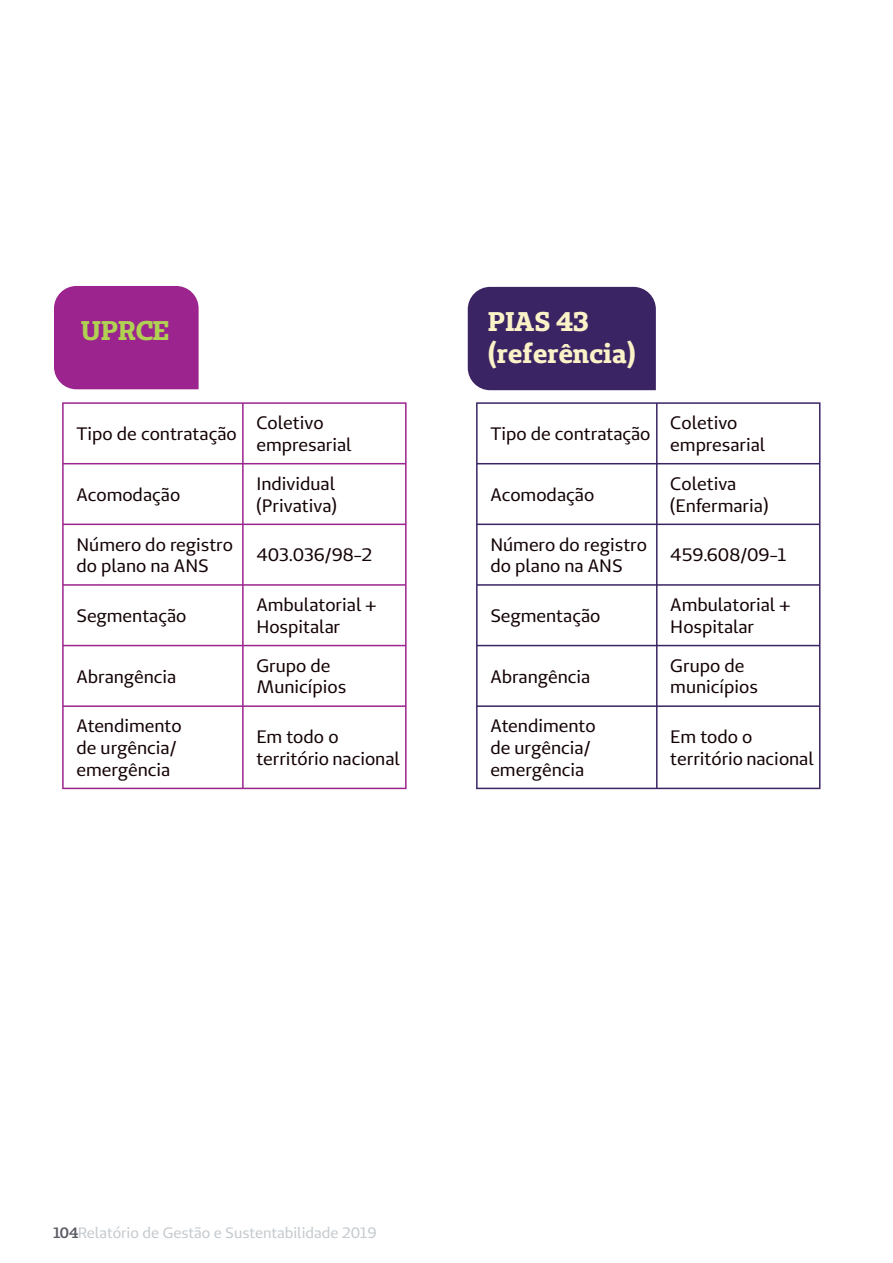
<style>
.page{position:relative;width:893px;height:1263px;background:#fff}
.page>*{position:absolute;margin:0;border:0;box-sizing:border-box;transform-origin:0 0}
.t1{font:700 27px/32.4px "Unimed Slab";color:#fbf2c8}
.t2{font:700 27px "Unimed Slab";letter-spacing:-.005em;color:#b0d152}
.t3{font:18px/21.6px "Unimed Sans";color:#140305}
.t4{font:15px "Unimed Sans";color:#c4cace}
.s1{font-family:"Unimed Slab";font-weight:600;color:#5a5b64}
</style>
<div class="page">
<div style="left:54px;top:286px;width:145px;height:103px;background:#9b248e"></div>
<hr style="left:405px;top:707px;width:2px;height:81px;background:#9b248e">
<hr style="left:243px;top:788px;width:164px;height:1px;background:#9b248e">
<hr style="left:242px;top:404px;width:2px;height:59px;background:#9b248e">
<hr style="left:242px;top:464px;width:2px;height:60px;background:#9b248e">
<hr style="left:242px;top:525px;width:2px;height:59px;background:#9b248e">
<hr style="left:242px;top:586px;width:2px;height:59px;background:#9b248e">
<hr style="left:242px;top:646px;width:2px;height:59px;background:#9b248e">
<hr style="left:62px;top:707px;width:2px;height:81px;background:#9b248e">
<hr style="left:242px;top:707px;width:2px;height:81px;background:#9b248e">
<hr style="left:62px;top:788px;width:181px;height:1px;background:#9b248e">
<hr style="left:62px;top:402px;width:181px;height:2px;background:#9b248e">
<hr style="left:62px;top:404px;width:2px;height:59px;background:#9b248e">
<hr style="left:243px;top:402px;width:164px;height:2px;background:#9b248e">
<hr style="left:405px;top:404px;width:2px;height:59px;background:#9b248e">
<hr style="left:62px;top:463px;width:181px;height:1px;background:#9b248e">
<hr style="left:62px;top:464px;width:2px;height:60px;background:#9b248e">
<hr style="left:243px;top:463px;width:164px;height:1px;background:#9b248e">
<hr style="left:405px;top:464px;width:2px;height:60px;background:#9b248e">
<hr style="left:62px;top:524px;width:181px;height:1px;background:#9b248e">
<hr style="left:62px;top:525px;width:2px;height:59px;background:#9b248e">
<hr style="left:243px;top:524px;width:164px;height:1px;background:#9b248e">
<hr style="left:405px;top:525px;width:2px;height:59px;background:#9b248e">
<hr style="left:62px;top:584px;width:181px;height:2px;background:#9b248e">
<hr style="left:62px;top:586px;width:2px;height:59px;background:#9b248e">
<hr style="left:243px;top:584px;width:164px;height:2px;background:#9b248e">
<hr style="left:405px;top:586px;width:2px;height:59px;background:#9b248e">
<hr style="left:62px;top:645px;width:181px;height:1px;background:#9b248e">
<hr style="left:62px;top:646px;width:2px;height:59px;background:#9b248e">
<hr style="left:243px;top:645px;width:164px;height:1px;background:#9b248e">
<hr style="left:405px;top:646px;width:2px;height:59px;background:#9b248e">
<hr style="left:62px;top:705px;width:181px;height:2px;background:#9b248e">
<hr style="left:243px;top:705px;width:164px;height:2px;background:#9b248e">
<div style="left:468px;top:287px;width:188px;height:103px;background:#3a2463"></div>
<hr style="left:476px;top:402px;width:181px;height:2px;background:#3a2463">
<hr style="left:476px;top:404px;width:2px;height:59px;background:#3a2463">
<hr style="left:657px;top:402px;width:163px;height:2px;background:#3a2463">
<hr style="left:656px;top:404px;width:2px;height:59px;background:#3a2463">
<hr style="left:819px;top:404px;width:1px;height:59px;background:#3a2463">
<hr style="left:656px;top:464px;width:2px;height:60px;background:#3a2463">
<hr style="left:656px;top:525px;width:2px;height:59px;background:#3a2463">
<hr style="left:656px;top:586px;width:2px;height:59px;background:#3a2463">
<hr style="left:656px;top:646px;width:2px;height:59px;background:#3a2463">
<hr style="left:656px;top:707px;width:2px;height:81px;background:#3a2463">
<hr style="left:476px;top:463px;width:181px;height:1px;background:#3a2463">
<hr style="left:476px;top:464px;width:2px;height:60px;background:#3a2463">
<hr style="left:657px;top:463px;width:163px;height:1px;background:#3a2463">
<hr style="left:819px;top:464px;width:1px;height:60px;background:#3a2463">
<hr style="left:476px;top:524px;width:181px;height:1px;background:#3a2463">
<hr style="left:476px;top:525px;width:2px;height:59px;background:#3a2463">
<hr style="left:657px;top:524px;width:163px;height:1px;background:#3a2463">
<hr style="left:819px;top:525px;width:1px;height:59px;background:#3a2463">
<hr style="left:476px;top:584px;width:181px;height:2px;background:#3a2463">
<hr style="left:476px;top:586px;width:2px;height:59px;background:#3a2463">
<hr style="left:657px;top:584px;width:163px;height:2px;background:#3a2463">
<hr style="left:819px;top:586px;width:1px;height:59px;background:#3a2463">
<hr style="left:476px;top:645px;width:181px;height:1px;background:#3a2463">
<hr style="left:476px;top:646px;width:2px;height:59px;background:#3a2463">
<hr style="left:657px;top:645px;width:163px;height:1px;background:#3a2463">
<hr style="left:819px;top:646px;width:1px;height:59px;background:#3a2463">
<hr style="left:476px;top:705px;width:181px;height:2px;background:#3a2463">
<hr style="left:476px;top:707px;width:2px;height:81px;background:#3a2463">
<hr style="left:657px;top:705px;width:163px;height:2px;background:#3a2463">
<hr style="left:819px;top:707px;width:1px;height:81px;background:#3a2463">
<hr style="left:476px;top:788px;width:181px;height:1px;background:#3a2463">
<hr style="left:657px;top:788px;width:163px;height:1px;background:#3a2463">
<h1 class="t2" style="left:81px;top:313px;width:90px">UPRCE</h1>
<p class="t3" style="left:76px;top:423px;width:162px">Tipo de contratação</p>
<p class="t3" style="left:256px;top:412px;width:97px">Coletivo empresarial</p>
<p class="t3" style="left:76px;top:483px;width:105px">Acomodação</p>
<p class="t3" style="left:256px;top:473px;width:82px">Individual (Privativa)</p>
<p class="t3" style="left:76px;top:533px;width:158px">Número do registro do plano na ANS</p>
<p class="t3" style="left:256px;top:544px;width:117px">403.036/98-2</p>
<p class="t3" style="left:76px;top:605px;width:112px">Segmentação</p>
<p class="t3" style="left:256px;top:594px;width:122px">Ambulatorial +<br>Hospitalar</p>
<p class="t3" style="left:76px;top:665px;width:101px">Abrangência</p>
<p class="t3" style="left:256px;top:654px;width:91px">Grupo de<br>Municípios</p>
<p class="t3" style="left:76px;top:715px;width:107px">Atendimento de urgência/ emergência</p>
<p class="t3" style="left:256px;top:726px;width:145px">Em todo o território nacional</p>
<h1 class="t1" style="left:488px;top:304px;width:149px">PIAS 43 (referência)</h1>
<p class="t3" style="left:490px;top:423px;width:161px">Tipo de contratação</p>
<p class="t3" style="left:670px;top:412px;width:97px">Coletivo empresarial</p>
<p class="t3" style="left:490px;top:483px;width:105px">Acomodação</p>
<p class="t3" style="left:670px;top:473px;width:100px">Coletiva (Enfermaria)</p>
<p class="t3" style="left:490px;top:533px;width:158px">Número do registro do plano na ANS</p>
<p class="t3" style="left:670px;top:544px;width:118px">459.608/09-1</p>
<p class="t3" style="left:490px;top:605px;width:112px">Segmentação</p>
<p class="t3" style="left:670px;top:594px;width:122px">Ambulatorial +<br>Hospitalar</p>
<p class="t3" style="left:490px;top:665px;width:101px">Abrangência</p>
<p class="t3" style="left:670px;top:654px;width:89px">Grupo de municípios</p>
<p class="t3" style="left:490px;top:715px;width:107px">Atendimento de urgência/ emergência</p>
<p class="t3" style="left:670px;top:726px;width:145px">Em todo o território nacional</p>
<p class="t4" style="left:53px;top:1223px;width:325px"><span class="s1">104</span>Relatório de Gestão e Sustentabilidade 2019</p>
</div>
